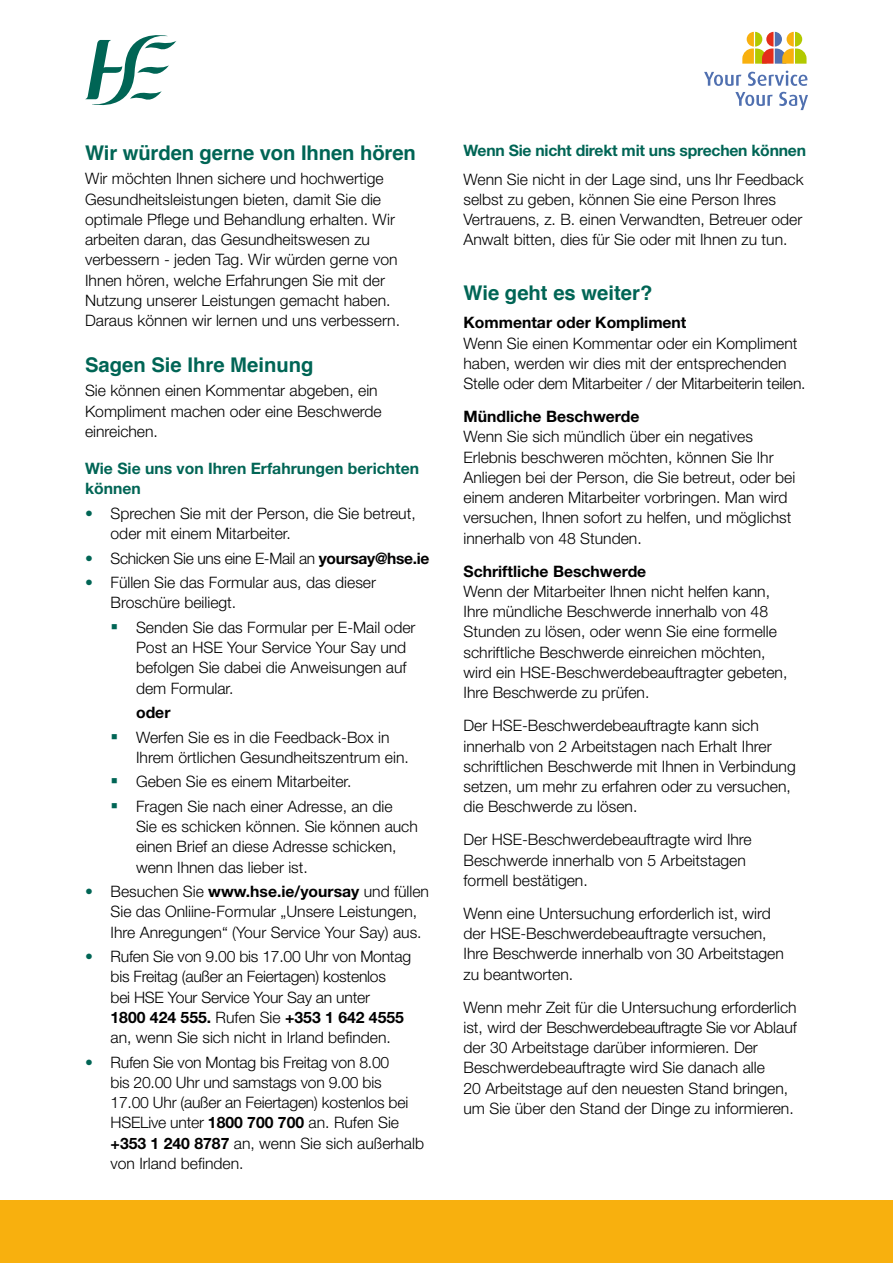
<style>
.page{position:relative;width:893px;height:1263px;background:#fff}
.page>*{position:absolute;margin:0;border:0;box-sizing:border-box;transform-origin:0 0}
.Head_1_-_web{font:700 20.25px "Helvetica";color:#006555}
.Body_-_web{font:300 15.75px/20.2px "Helvetica Neue LT Std";color:#010000}
.Head_2_-_web{font:700 15.75px/20.2px "Helvetica Neue LT Std";color:#006555}
.Head_3_-_web{font:700 15.75px "Helvetica Neue LT Std";color:#010000}
.Body_-_web-2{font:300 15.75px "Helvetica Neue LT Std";letter-spacing:-.02em;color:#010000}
.s1{color:#006555}
.s2{font-weight:700}
</style>
<div class="page">
<svg style="left:85px;top:35px;width:91px;height:71px"></svg>
<svg style="left:704px;top:72px;width:37px;height:14px"></svg>
<svg style="left:748px;top:71px;width:60px;height:15px"></svg>
<svg style="left:735px;top:92px;width:38px;height:14px"></svg>
<svg style="left:779px;top:92px;width:29px;height:18px"></svg>
<svg style="left:742px;top:32px;width:64px;height:32px"></svg>
<div style="left:0;top:1200px;width:893px;height:63px;background:#f8b00e"></div>
<h1 class="Head_1_-_web" style="left:85px;top:136px;width:332px">Wir würden gerne von Ihnen hören</h1>
<p class="Body_-_web" style="left:85px;top:168px;width:317px">Wir möchten Ihnen sichere und hochwertige Gesundheitsleistungen bieten, damit Sie die optimale Pflege und Behandlung erhalten. Wir arbeiten daran, das Gesundheitswesen zu verbessern - jeden Tag. Wir würden gerne von Ihnen hören, welche Erfahrungen Sie mit der Nutzung unserer Leistungen gemacht haben.<br>Daraus können wir lernen und uns verbessern.</p>
<h1 class="Head_1_-_web" style="left:85px;top:348px;width:230px">Sagen Sie Ihre Meinung</h1>
<p class="Body_-_web" style="left:85px;top:380px;width:298px">Sie können einen Kommentar abgeben, ein<br>Kompliment machen oder eine Beschwerde einreichen.</p>
<h2 class="Head_2_-_web" style="left:85px;top:458px;width:335px">Wie Sie uns von Ihren Erfahrungen berichten können</h2>
<p class="Body_-_web" style="left:111px;top:503px;width:307px;text-indent:-26px"><span class="s1">•</span> Sprechen Sie mit der Person, die Sie betreut, oder mit einem Mitarbeiter.</p>
<p class="Body_-_web-2" style="left:85px;top:548px;width:346px"><span class="s1">•</span> Schicken Sie uns eine E-Mail an <span class="s2">yoursay@hse.ie</span></p>
<p class="Body_-_web" style="left:111px;top:572px;width:267px;text-indent:-26px"><span class="s1">•</span> Füllen Sie das Formular aus, das dieser<br>Broschüre beiliegt.</p>
<p class="Body_-_web" style="left:136px;top:617px;width:281px;text-indent:-26px"><span class="s1">▪</span> Senden Sie das Formular per E-Mail oder<br>Post an HSE Your Service Your Say und befolgen Sie dabei die Anweisungen auf dem Formular.</p>
<p class="Head_3_-_web" style="left:136px;top:703px;width:36px">oder</p>
<p class="Body_-_web" style="left:136px;top:726px;width:274px;text-indent:-26px"><span class="s1">▪</span> Werfen Sie es in die Feedback-Box in<br>Ihrem örtlichen Gesundheitszentrum ein.</p>
<p class="Body_-_web" style="left:111px;top:771px;width:242px"><span class="s1">▪</span> Geben Sie es einem Mitarbeiter.</p>
<p class="Body_-_web" style="left:136px;top:796px;width:283px;text-indent:-26px"><span class="s1">▪</span> Fragen Sie nach einer Adresse, an die<br>Sie es schicken können. Sie können auch einen Brief an diese Adresse schicken, wenn Ihnen das lieber ist.</p>
<p class="Body_-_web" style="left:111px;top:881px;width:320px;text-indent:-26px"><span class="s1">•</span> Besuchen Sie <span class="s2">www.hse.ie/yoursay</span> und füllen<br>Sie das Onliine-Formular „Unsere Leistungen,<br>Ihre Anregungen“ (Your Service Your Say) aus.</p>
<p class="Body_-_web" style="left:111px;top:946px;width:302px;text-indent:-26px"><span class="s1">•</span> Rufen Sie von 9.00 bis 17.00 Uhr von Montag bis Freitag (außer an Feiertagen) kostenlos<br>bei HSE Your Service Your Say an unter<br><span class="s2">1800 424 555.</span> Rufen Sie <span class="s2">+353 1 642 4555 </span>an, wenn Sie sich nicht in Irland befinden.</p>
<p class="Body_-_web" style="left:111px;top:1051px;width:315px;text-indent:-26px"><span class="s1">•</span> Rufen Sie von Montag bis Freitag von 8.00<br>bis 20.00 Uhr und samstags von 9.00 bis<br>17.00 Uhr (außer an Feiertagen) kostenlos bei HSELive unter <span class="s2">1800 700 700</span> an. Rufen Sie <span class="s2">+353 1 240 8787</span> an, wenn Sie sich außerhalb von Irland befinden.</p>
<h2 class="Head_2_-_web" style="left:463px;top:140px;width:344px">Wenn Sie nicht direkt mit uns sprechen können</h2>
<p class="Body_-_web" style="left:463px;top:169px;width:342px">Wenn Sie nicht in der Lage sind, uns Ihr Feedback selbst zu geben, können Sie eine Person Ihres Vertrauens, z. B. einen Verwandten, Betreuer oder Anwalt bitten, dies für Sie oder mit Ihnen zu tun.</p>
<h1 class="Head_1_-_web" style="left:463px;top:276px;width:190px">Wie geht es weiter?</h1>
<h3 class="Head_3_-_web" style="left:463px;top:313px;width:225px">Kommentar oder Kompliment</h3>
<p class="Body_-_web" style="left:463px;top:333px;width:344px">Wenn Sie einen Kommentar oder ein Kompliment haben, werden wir dies mit der entsprechenden<br>Stelle oder dem Mitarbeiter / der Mitarbeiterin teilen.</p>
<h3 class="Head_3_-_web" style="left:463px;top:407px;width:177px">Mündliche Beschwerde</h3>
<p class="Body_-_web" style="left:463px;top:426px;width:333px">Wenn Sie sich mündlich über ein negatives Erlebnis beschweren möchten, können Sie Ihr Anliegen bei der Person, die Sie betreut, oder bei einem anderen Mitarbeiter vorbringen. Man wird versuchen, Ihnen sofort zu helfen, und möglichst innerhalb von 48 Stunden.</p>
<h3 class="Head_3_-_web" style="left:463px;top:561px;width:184px">Schriftliche Beschwerde</h3>
<p class="Body_-_web" style="left:463px;top:581px;width:325px">Wenn der Mitarbeiter Ihnen nicht helfen kann, Ihre mündliche Beschwerde innerhalb von 48<br>Stunden zu lösen, oder wenn Sie eine formelle schriftliche Beschwerde einreichen möchten, wird ein HSE-Beschwerdebeauftragter gebeten, Ihre Beschwerde zu prüfen.</p>
<p class="Body_-_web" style="left:463px;top:715px;width:334px">Der HSE-Beschwerdebeauftragte kann sich innerhalb von 2 Arbeitstagen nach Erhalt Ihrer schriftlichen Beschwerde mit Ihnen in Verbindung setzen, um mehr zu erfahren oder zu versuchen, die Beschwerde zu lösen.</p>
<p class="Body_-_web" style="left:463px;top:829px;width:290px">Der HSE-Beschwerdebeauftragte wird Ihre<br>Beschwerde innerhalb von 5 Arbeitstagen formell bestätigen.</p>
<p class="Body_-_web" style="left:463px;top:903px;width:322px">Wenn eine Untersuchung erforderlich ist, wird der HSE-Beschwerdebeauftragte versuchen, Ihre Beschwerde innerhalb von 30 Arbeitstagen zu beantworten.</p>
<p class="Body_-_web" style="left:463px;top:996px;width:335px">Wenn mehr Zeit für die Untersuchung erforderlich ist, wird der Beschwerdebeauftragte Sie vor Ablauf der 30 Arbeitstage darüber informieren. Der Beschwerdebeauftragte wird Sie danach alle<br>20 Arbeitstage auf den neuesten Stand bringen, um Sie über den Stand der Dinge zu informieren.</p>
</div>
